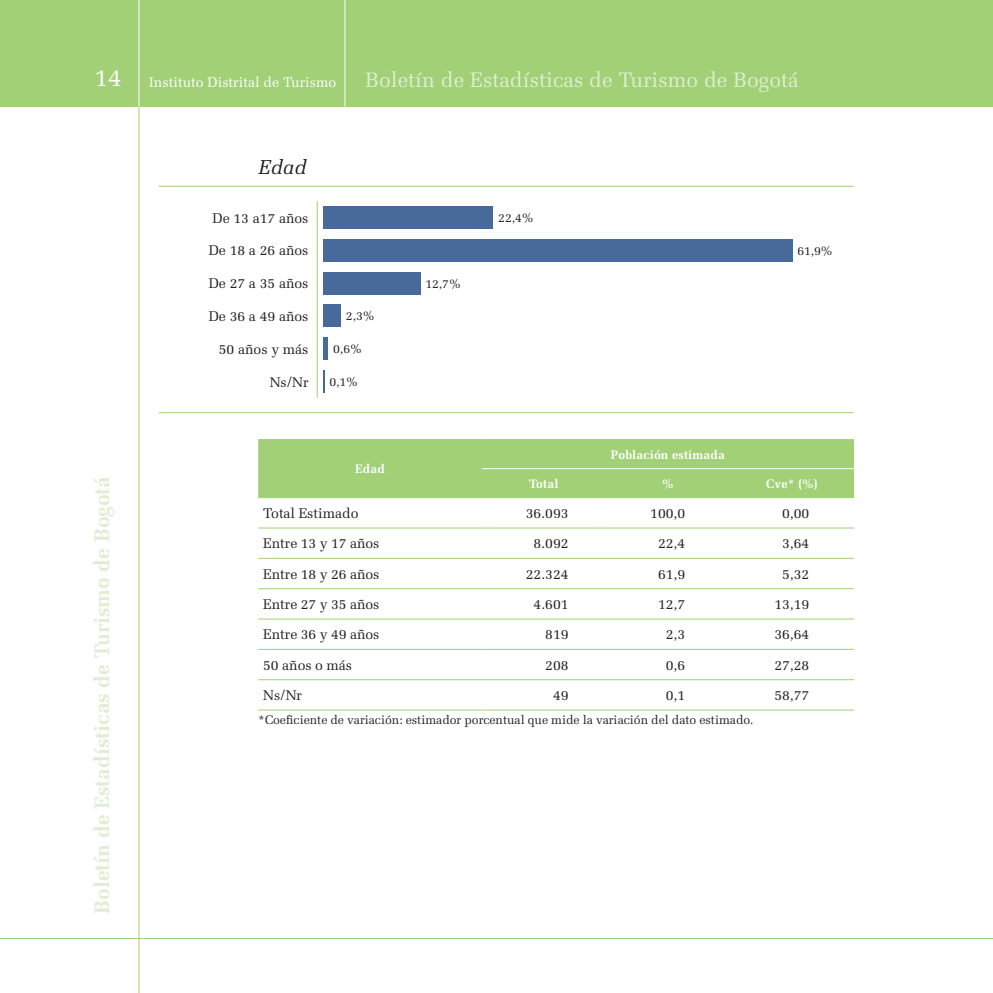
<style>
.page{position:relative;width:993px;height:993px;background:#fff}
.page>*{position:absolute;margin:0;border:0;box-sizing:border-box;transform-origin:0 0}
.t1{font:21px "Melior";color:#dfeed2}
.t2{font:700 21px "Melior";color:#dfeed2}
.t3{font:italic 20.12px "Melior";color:#231f20}
.t4{font:14px "Melior";color:#231f20}
.t5{font:14px "Melior";color:#fff}
.t6{font:12.25px "Melior";color:#231f20}
.t7{font:700 12.25px "Melior";letter-spacing:.01em;color:#fff}
.s1{font-size:24.5px}
</style>
<div class="page">
<div style="left:0;top:0;width:992px;height:107px;background:#a1d076"></div>
<hr style="left:0;top:937px;width:992px;height:1px;background:#a1d076">
<hr style="left:138px;top:0;width:1px;height:992px;background:#a1d076">
<hr style="left:138px;top:0;width:1px;height:107px;background:#fff">
<hr style="left:344px;top:0;width:1px;height:107px;background:#fff">
<hr style="left:159px;top:186px;width:694px;height:1px;background:#a1d076">
<hr style="left:159px;top:412px;width:694px;height:1px;background:#a1d076">
<div style="left:323px;top:206px;width:169px;height:23px;background:#476a9a"></div>
<div style="left:323px;top:239px;width:468px;height:22px;background:#476a9a"></div>
<div style="left:323px;top:272px;width:97px;height:22px;background:#476a9a"></div>
<div style="left:323px;top:304px;width:17px;height:23px;background:#476a9a"></div>
<div style="left:323px;top:337px;width:5px;height:22px;background:#476a9a"></div>
<svg style="left:323px;top:370px;width:1px;height:22px"></svg>
<hr style="left:317px;top:201px;width:1px;height:196px;background:#a1d076">
<div style="left:258px;top:440px;width:595px;height:57px;background:#a1d076"></div>
<hr style="left:258px;top:439px;width:223px;height:1px;background:#a1d076">
<hr style="left:481px;top:439px;width:124px;height:1px;background:#a1d076">
<hr style="left:605px;top:439px;width:124px;height:1px;background:#a1d076">
<hr style="left:729px;top:439px;width:124px;height:1px;background:#a1d076">
<hr style="left:258px;top:497px;width:223px;height:1px;background:#a1d076">
<hr style="left:481px;top:497px;width:124px;height:1px;background:#a1d076">
<hr style="left:605px;top:497px;width:124px;height:1px;background:#a1d076">
<hr style="left:729px;top:497px;width:124px;height:1px;background:#a1d076">
<hr style="left:258px;top:527px;width:223px;height:1px;background:#a1d076">
<hr style="left:481px;top:527px;width:124px;height:1px;background:#a1d076">
<hr style="left:605px;top:527px;width:124px;height:1px;background:#a1d076">
<hr style="left:729px;top:527px;width:124px;height:1px;background:#a1d076">
<hr style="left:258px;top:558px;width:223px;height:1px;background:#a1d076">
<hr style="left:481px;top:558px;width:124px;height:1px;background:#a1d076">
<hr style="left:605px;top:558px;width:124px;height:1px;background:#a1d076">
<hr style="left:729px;top:558px;width:124px;height:1px;background:#a1d076">
<hr style="left:258px;top:588px;width:223px;height:1px;background:#a1d076">
<hr style="left:481px;top:588px;width:124px;height:1px;background:#a1d076">
<hr style="left:605px;top:588px;width:124px;height:1px;background:#a1d076">
<hr style="left:729px;top:588px;width:124px;height:1px;background:#a1d076">
<hr style="left:258px;top:618px;width:223px;height:1px;background:#a1d076">
<hr style="left:481px;top:618px;width:124px;height:1px;background:#a1d076">
<hr style="left:605px;top:618px;width:124px;height:1px;background:#a1d076">
<hr style="left:729px;top:618px;width:124px;height:1px;background:#a1d076">
<hr style="left:258px;top:649px;width:223px;height:1px;background:#a1d076">
<hr style="left:481px;top:649px;width:124px;height:1px;background:#a1d076">
<hr style="left:605px;top:649px;width:124px;height:1px;background:#a1d076">
<hr style="left:729px;top:649px;width:124px;height:1px;background:#a1d076">
<hr style="left:258px;top:679px;width:223px;height:1px;background:#a1d076">
<hr style="left:481px;top:679px;width:124px;height:1px;background:#a1d076">
<hr style="left:605px;top:679px;width:124px;height:1px;background:#a1d076">
<hr style="left:729px;top:679px;width:124px;height:1px;background:#a1d076">
<hr style="left:258px;top:709px;width:223px;height:1px;background:#a1d076">
<hr style="left:481px;top:709px;width:124px;height:1px;background:#a1d076">
<hr style="left:605px;top:709px;width:124px;height:1px;background:#a1d076">
<hr style="left:729px;top:709px;width:124px;height:1px;background:#a1d076">
<hr style="left:481px;top:468px;width:124px;height:1px;background:#fff">
<hr style="left:605px;top:468px;width:124px;height:1px;background:#fff">
<hr style="left:729px;top:468px;width:124px;height:1px;background:#fff">
<p class="t5" style="left:95px;top:74px;width:243px"><span class="s1">14</span> Instituto Distrital de Turismo</p>
<h1 class="t1" style="left:365px;top:67px;width:435px">Boletín de Estadísticas de Turismo de Bogotá</h1>
<h1 class="t2" style="left:89px;top:913px;width:439px;rotate:-90deg">Boletín de Estadísticas de Turismo de Bogotá</h1>
<h2 class="t3" style="left:258px;top:155px;width:50px">Edad</h2>
<p class="t4" style="left:212px;top:210px;width:97px">De 13 a17 años</p>
<p class="t4" style="left:209px;top:242px;width:101px">De 18 a 26 años</p>
<p class="t4" style="left:209px;top:275px;width:101px">De 27 a 35 años</p>
<p class="t4" style="left:209px;top:308px;width:101px">De 36 a 49 años</p>
<p class="t4" style="left:219px;top:340px;width:91px">50 años y más</p>
<p class="t4" style="left:270px;top:373px;width:40px">Ns/Nr</p>
<p class="t6" style="left:346px;top:309px;width:31px">2,3%</p>
<p class="t6" style="left:333px;top:341px;width:31px">0,6%</p>
<p class="t6" style="left:329px;top:374px;width:31px">0,1%</p>
<p class="t7" style="left:355px;top:461px;width:31px">Edad</p>
<p class="t6" style="left:425px;top:276px;width:37px">12,7%</p>
<p class="t6" style="left:498px;top:211px;width:37px">22,4%</p>
<p class="t6" style="left:797px;top:243px;width:37px">61,9%</p>
<p class="t7" style="left:610px;top:447px;width:116px">Población estimada</p>
<p class="t7" style="left:529px;top:476px;width:31px">Total</p>
<p class="t7" style="left:662px;top:476px;width:12px">%</p>
<p class="t7" style="left:766px;top:476px;width:53px">Cve* (%)</p>
<p class="t4" style="left:263px;top:505px;width:97px">Total Estimado</p>
<p class="t4" style="left:525px;top:505px;width:44px">36.093</p>
<p class="t4" style="left:650px;top:505px;width:36px">100,0</p>
<p class="t4" style="left:781px;top:505px;width:29px">0,00</p>
<p class="t4" style="left:263px;top:535px;width:118px">Entre 13 y 17 años</p>
<p class="t4" style="left:533px;top:535px;width:36px">8.092</p>
<p class="t4" style="left:657px;top:535px;width:29px">22,4</p>
<p class="t4" style="left:781px;top:535px;width:29px">3,64</p>
<p class="t4" style="left:263px;top:565px;width:118px">Entre 18 y 26 años</p>
<p class="t4" style="left:525px;top:565px;width:44px">22.324</p>
<p class="t4" style="left:657px;top:565px;width:29px">61,9</p>
<p class="t4" style="left:781px;top:565px;width:29px">5,32</p>
<p class="t4" style="left:263px;top:596px;width:118px">Entre 27 y 35 años</p>
<p class="t4" style="left:533px;top:596px;width:36px">4.601</p>
<p class="t4" style="left:657px;top:596px;width:29px">12,7</p>
<p class="t4" style="left:774px;top:596px;width:36px">13,19</p>
<p class="t4" style="left:263px;top:626px;width:118px">Entre 36 y 49 años</p>
<p class="t4" style="left:545px;top:626px;width:25px">819</p>
<p class="t4" style="left:665px;top:626px;width:21px">2,3</p>
<p class="t4" style="left:774px;top:626px;width:36px">36,64</p>
<p class="t4" style="left:263px;top:656px;width:90px">50 años o más</p>
<p class="t4" style="left:545px;top:656px;width:25px">208</p>
<p class="t4" style="left:665px;top:656px;width:21px">0,6</p>
<p class="t4" style="left:774px;top:656px;width:36px">27,28</p>
<p class="t4" style="left:263px;top:687px;width:40px">Ns/Nr</p>
<p class="t4" style="left:553px;top:687px;width:17px">49</p>
<p class="t4" style="left:665px;top:687px;width:21px">0,1</p>
<p class="t4" style="left:774px;top:687px;width:36px">58,77</p>
<p class="t6" style="left:258px;top:712px;width:497px">*Coeficiente de variación: estimador porcentual que mide la variación del dato estimado.</p>
</div>
